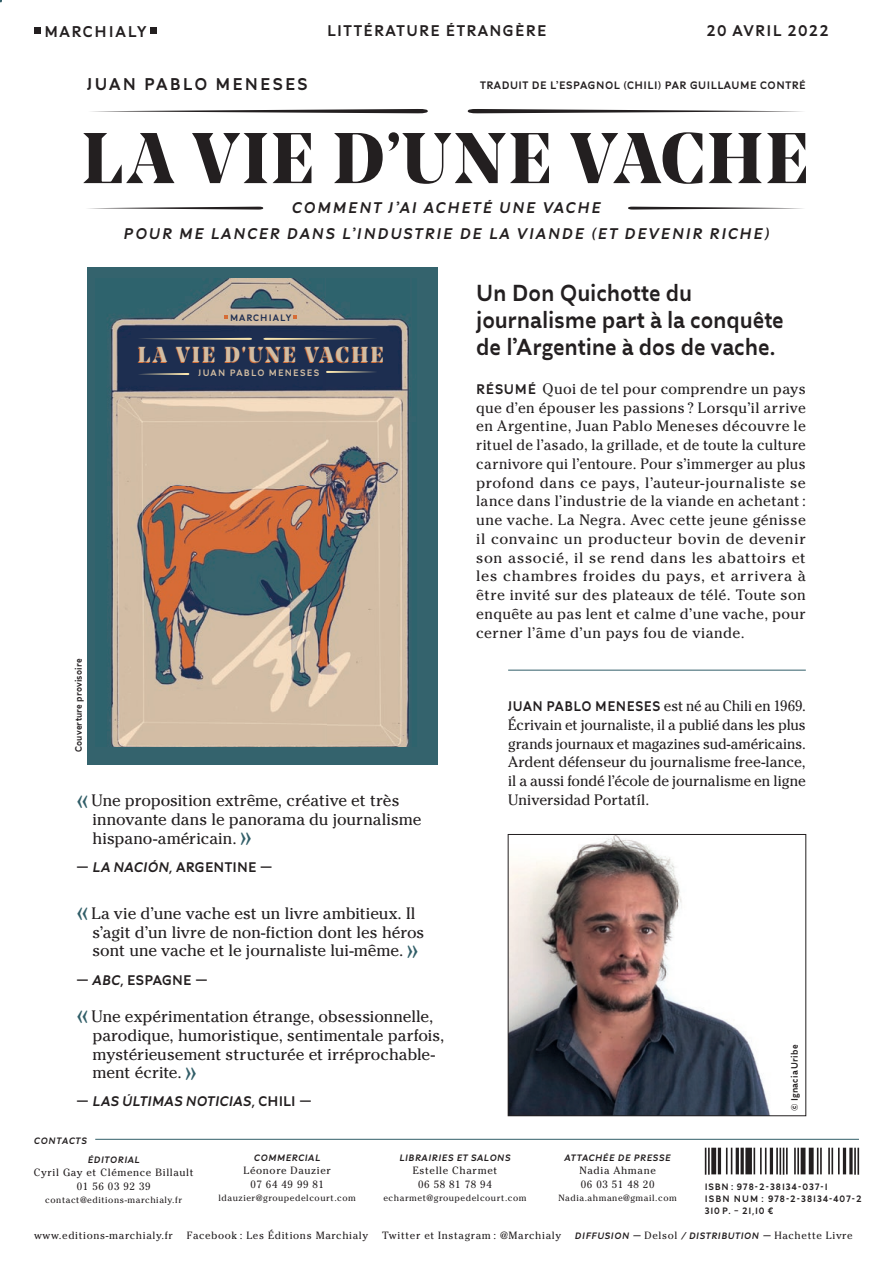
<style>
.page{position:relative;width:893px;height:1263px;background:#fff}
.page>*{position:absolute;margin:0;border:0;box-sizing:border-box;transform-origin:0 0}
.t1{font:700 71.25px "Noe Display";letter-spacing:.045em;color:#231f20}
.t2{font:22.5px/27px "Traulha Lineara";color:#231f20}
.t3{font:700 21.6px "Noe Display";letter-spacing:.11em;color:#d36b35}
.t4{font:16.5px/18.8px "Cheltenham Std";letter-spacing:-.005em;color:#231f20}
.t5{font:16.5px "Traulha Lineara";letter-spacing:.13em;color:#231f20}
.t6{font:15.15px "Traulha Lineara";letter-spacing:.115em;color:#231f20}
.t7{font:15px/18.8px "Cheltenham Std";letter-spacing:.015em;color:#231f20;text-align:justify}
.t8{font:15px/18.8px "Cheltenham Std";letter-spacing:.015em;color:#231f20;text-align:justify;scale:.96 1}
.t9{font:15px/25.5px "Traulha Clinat";letter-spacing:.12em;color:#231f20;text-align:center}
.t10{font:15px "Traulha Lineara";letter-spacing:.09em;color:#231f20}
.t11{font:13.5px "Traulha Lineara";letter-spacing:.015em;color:#231f20}
.t12{font:13.5px "Traulha Clinat";letter-spacing:.015em;color:#231f20}
.t13{font:10.5px/13.5px "Cheltenham Std";letter-spacing:.06em;color:#231f20;text-align:center}
.t14{font:10.5px "Traulha Lineara";letter-spacing:.05em;color:#231f20}
.t15{font:9px "Cheltenham Std";letter-spacing:.06em;color:#231f20}
.t16{font:9px "Traulha Clinat";letter-spacing:.06em;color:#231f20}
.t17{font:9px/12px "Traulha Lineara";letter-spacing:.12em;color:#231f20}
.t18{font:9px "Traulha Lineara";letter-spacing:.025em;color:#231f20}
.t19{font:9px "Traulha Lineara";letter-spacing:.135em;color:#d2bda2}
.t20{font:9px "Traulha Lineara";letter-spacing:.115em;color:#1e2e51}
.t21{font:9px "Traulha Clinat";letter-spacing:.09em;color:#231f20}
.s1{font-size:34.5px;color:#315e68}
.s2{font-family:"Traulha Clinat"}
.s3{font-family:"Traulha Lineara"}
.s4{font-family:"Traulha Lineara";font-size:13.5px}
.s5{font-family:"Cheltenham Std";font-size:10.5px}
</style>
<div class="page">
<div style="left:87px;top:267px;width:350px;height:498px;background:#34636d"></div>
<img style="left:96px;top:279px;width:323px;height:467px">
<svg style="left:138px;top:338px;width:114px;height:2px"></svg>
<svg style="left:138px;top:373px;width:51px;height:2px"></svg>
<svg style="left:326px;top:371px;width:52px;height:2px"></svg>
<svg style="left:263px;top:338px;width:115px;height:2px"></svg>
<svg style="left:294px;top:315px;width:3px;height:4px"></svg>
<svg style="left:224px;top:315px;width:4px;height:4px"></svg>
<svg style="left:150px;top:28px;width:6px;height:6px"></svg>
<svg style="left:34px;top:28px;width:6px;height:6px"></svg>
<hr style="left:95px;top:1139px;width:764px;height:1px;background:#315e68">
<img style="left:510px;top:836px;width:260px;height:278px">
<div style="left:508px;top:834px;width:298px;height:282px;border:1px solid #231f20"></div>
<hr style="left:508px;top:670px;width:298px;height:1px;background:#315e68">
<svg style="left:628px;top:207px;width:175px;height:3px"></svg>
<svg style="left:468px;top:109px;width:335px;height:4px"></svg>
<svg style="left:88px;top:207px;width:175px;height:3px"></svg>
<svg style="left:91px;top:109px;width:337px;height:4px"></svg>
<svg style="left:705px;top:1148px;width:154px;height:27px"></svg>
<p class="t6" style="left:44px;top:21px;width:104px">MARCHIALY</p>
<p class="t10" style="left:327px;top:21px;width:221px">LITTÉRATURE ÉTRANGÈRE</p>
<p class="t10" style="left:706px;top:21px;width:124px">20 AVRIL 2022</p>
<p class="t5" style="left:87px;top:73px;width:222px">JUAN PABLO MENESES</p>
<p class="t14" style="left:480px;top:78px;width:327px">TRADUIT DE L’ESPAGNOL (CHILI) PAR GUILLAUME CONTRÉ</p>
<h1 class="t1" style="left:82px;top:112px;width:728px">LA VIE D’UNE VACHE</h1>
<p class="t9" style="left:124px;top:195px;width:647px">COMMENT J’AI ACHETÉ UNE VACHE<br>POUR ME LANCER DANS L’INDUSTRIE DE LA VIANDE (ET DEVENIR RICHE)</p>
<p class="t20" style="left:230px;top:311px;width:63px">MARCHIALY</p>
<h3 class="t3" style="left:138px;top:341px;width:247px">LA VIE D'UNE VACHE</h3>
<p class="t19" style="left:199px;top:367px;width:122px">JUAN PABLO MENESES</p>
<p class="t18" style="left:73px;top:752px;width:95px;rotate:-90deg">Couverture provisoire</p>
<p class="t4" style="left:92px;top:791px;width:330px;text-indent:-17px"><span class="s1">«</span>Une proposition extrême, créative et très innovante dans le panorama du journalisme hispano-américain. <span class="s1">»</span></p>
<p class="t11" style="left:76px;top:858px;width:199px">— <span class="s2">LA NACIÓN,</span> ARGENTINE —</p>
<p class="t4" style="left:92px;top:904px;width:334px;text-indent:-17px"><span class="s1">«</span>La vie d’une vache est un livre ambitieux. Il s’agit d’un livre de non-fiction dont les héros sont une vache et le journaliste lui-même. <span class="s1">»</span></p>
<p class="t11" style="left:76px;top:971px;width:134px">— <span class="s2">ABC,</span> ESPAGNE —</p>
<p class="t4" style="left:92px;top:1007px;width:354px;text-indent:-17px"><span class="s1">«</span>Une expérimentation étrange, obsessionnelle, parodique, humoristique, sentimentale parfois, mystérieusement structurée et irréprochable&shy;ment écrite. <span class="s1">»</span></p>
<p class="t12" style="left:76px;top:1093px;width:238px"><span class="s3">—</span> LAS ÚLTIMAS NOTICIAS, <span class="s3">CHILI —</span></p>
<p class="t21" style="left:34px;top:1135px;width:54px">CONTACTS</p>
<h2 class="t2" style="left:476px;top:279px;width:309px">Un Don Quichotte du journalisme part à la conquête de l’Argentine à dos de vache.</h2>
<p class="t7" style="left:476px;top:379px;width:331px"><span class="s4">RÉSUMÉ</span> Quoi de tel pour comprendre un pays que d’en épouser les passions ? Lorsqu’il arrive en Argentine, Juan Pablo Meneses découvre le rituel de l’asado, la grillade, et de toute la culture carnivore qui l’entoure. Pour s’immerger au plus profond dans ce pays, l’auteur-journaliste se lance dans l’industrie de la viande en achetant : une vache. La Negra. Avec cette jeune génisse il convainc un producteur bovin de devenir son associé, il se rend dans les abattoirs et les chambres froides du pays, et arrivera à être invité sur des plateaux de télé. Toute son enquête au pas lent et calme d’une vache, pour cerner l’âme d’un pays fou de viande.</p>
<p class="t8" style="left:508px;top:697px;width:312px"><span class="s4">JUAN PABLO MENESES</span> est né au Chili en 1969.<br>Écrivain et journaliste, il a publié dans les plus grands journaux et magazines sud-américains.<br>Ardent défenseur du journalisme free-lance, il a aussi fondé l’école de journalisme en ligne Universidad Portatíl.</p>
<p class="t18" style="left:789px;top:1111px;width:67px;rotate:-90deg">© Ignacia Uribe</p>
<p class="t16" style="left:88px;top:1153px;width:54px">ÉDITORIAL</p>
<p class="t13" style="left:34px;top:1166px;width:161px">Cyril Gay et Clémence Billault<br>01 56 03 92 39</p>
<p class="t15" style="left:45px;top:1195px;width:138px">contact@editions-marchialy.fr</p>
<p class="t16" style="left:254px;top:1152px;width:67px">COMMERCIAL</p>
<p class="t13" style="left:244px;top:1164px;width:89px">Léonore Dauzier<br>07 64 49 99 81</p>
<p class="t15" style="left:219px;top:1193px;width:139px">ldauzier@groupedelcourt.com</p>
<p class="t16" style="left:399px;top:1151px;width:113px">LIBRAIRIES ET SALONS</p>
<p class="t13" style="left:413px;top:1164px;width:86px">Estelle Charmet<br>06 58 81 78 94</p>
<p class="t15" style="left:383px;top:1193px;width:145px">echarmet@groupedelcourt.com</p>
<p class="t16" style="left:565px;top:1152px;width:108px">ATTACHÉE DE PRESSE</p>
<p class="t13" style="left:579px;top:1164px;width:78px;text-align:left">Nadia Ahmane<br>06 03 51 48 20</p>
<p class="t15" style="left:558px;top:1193px;width:120px">Nadia.ahmane@gmail.com</p>
<p class="t17" style="left:705px;top:1181px;width:158px">ISBN : 978-2-38134-037-1<br>ISBN NUM : 978-2-38134-407-2<br>310 P. – 21,10 €</p>
<p class="t13" style="left:34px;top:1229px;width:141px">www.editions-marchialy.fr</p>
<p class="t13" style="left:187px;top:1229px;width:183px">Facebook : Les Éditions Marchialy</p>
<p class="t13" style="left:382px;top:1229px;width:181px">Twitter et Instagram : @Marchialy</p>
<p class="t16" style="left:575px;top:1230px;width:279px">DIFFUSION — <span class="s5">Delsol</span> / DISTRIBUTION — <span class="s5">Hachette Livre</span></p>
</div>
